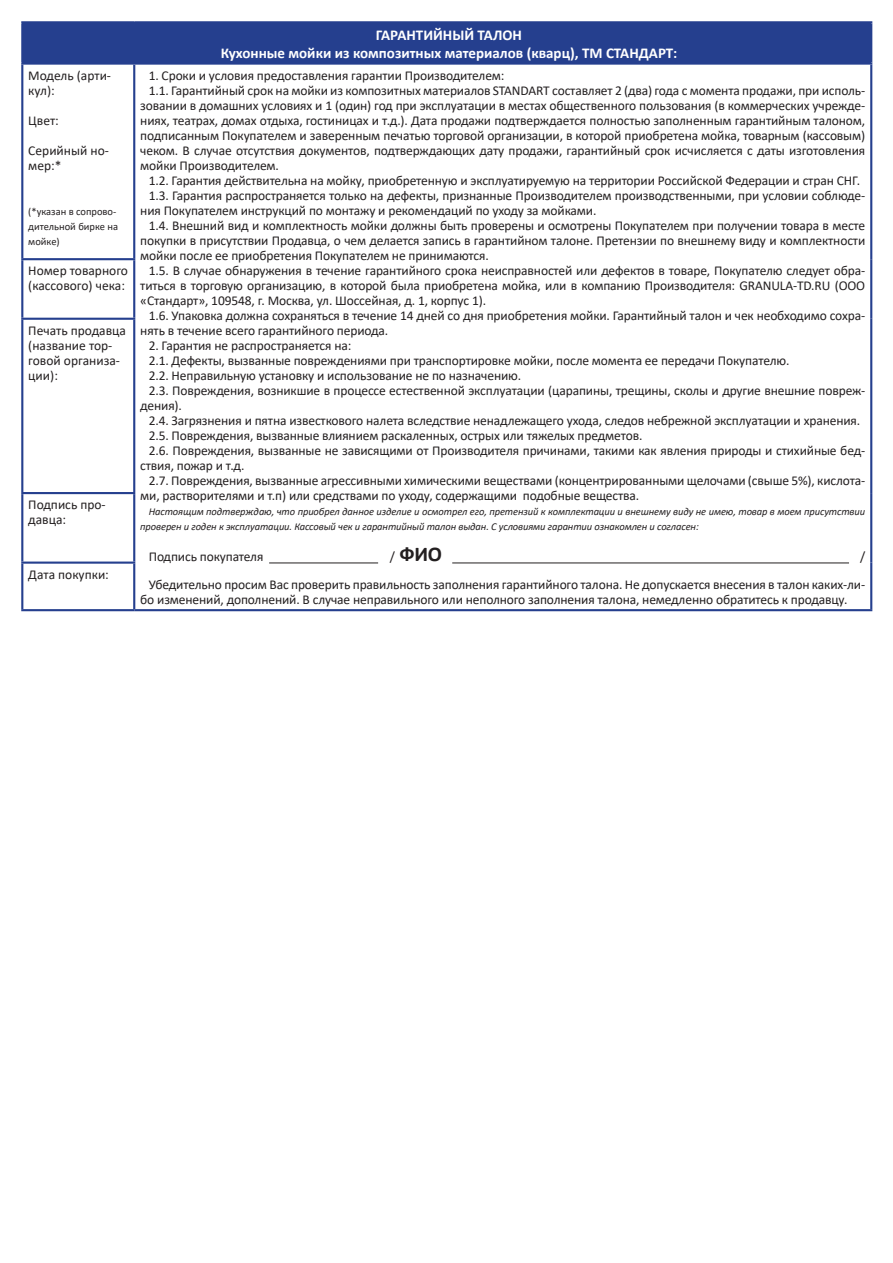
<style>
.page{position:relative;width:893px;height:1263px;background:#fff}
.page>*{position:absolute;margin:0;border:0;box-sizing:border-box;transform-origin:0 0}
.t1{font:700 21px "Calibri";color:#231f20}
.t2{font:700 15px/18px "Calibri";color:#fff;text-align:center}
.t3{font:13.5px/15px "Calibri";letter-spacing:-.01em;color:#231f20}
.t4{font:italic 10.5px/15px "Calibri";letter-spacing:-.01em;color:#231f20}
.t5{font:10.5px/15px "Calibri";color:#231f20}
.s1{font-weight:400;font-size:13.5px}
</style>
<div class="page">
<div style="left:22px;top:22px;width:849px;height:42px;background:#253f8e"></div>
<hr style="left:21px;top:21px;width:113px;height:2px;background:#253f8e">
<hr style="left:21px;top:23px;width:2px;height:40px;background:#253f8e">
<hr style="left:134px;top:21px;width:738px;height:2px;background:#253f8e">
<hr style="left:870px;top:23px;width:2px;height:40px;background:#253f8e">
<hr style="left:21px;top:63px;width:113px;height:2px;background:#253f8e">
<hr style="left:21px;top:65px;width:2px;height:193px;background:#253f8e">
<hr style="left:134px;top:63px;width:738px;height:2px;background:#253f8e">
<hr style="left:133px;top:65px;width:2px;height:193px;background:#253f8e">
<hr style="left:870px;top:65px;width:2px;height:194px;background:#253f8e">
<hr style="left:870px;top:259px;width:2px;height:60px;background:#253f8e">
<hr style="left:870px;top:319px;width:2px;height:174px;background:#253f8e">
<hr style="left:870px;top:493px;width:2px;height:70px;background:#253f8e">
<hr style="left:870px;top:563px;width:2px;height:46px;background:#253f8e">
<hr style="left:134px;top:609px;width:738px;height:2px;background:#253f8e">
<hr style="left:21px;top:258px;width:114px;height:2px;background:#253f8e">
<hr style="left:21px;top:260px;width:2px;height:58px;background:#253f8e">
<hr style="left:133px;top:260px;width:2px;height:58px;background:#253f8e">
<hr style="left:21px;top:318px;width:114px;height:2px;background:#253f8e">
<hr style="left:21px;top:320px;width:2px;height:172px;background:#253f8e">
<hr style="left:133px;top:320px;width:2px;height:172px;background:#253f8e">
<hr style="left:21px;top:492px;width:114px;height:2px;background:#253f8e">
<hr style="left:21px;top:494px;width:2px;height:67px;background:#253f8e">
<hr style="left:133px;top:494px;width:2px;height:67px;background:#253f8e">
<hr style="left:21px;top:561px;width:114px;height:3px;background:#253f8e">
<hr style="left:21px;top:564px;width:2px;height:45px;background:#253f8e">
<hr style="left:133px;top:564px;width:2px;height:45px;background:#253f8e">
<hr style="left:21px;top:609px;width:113px;height:2px;background:#253f8e">
<hr style="left:269px;top:562px;width:109px;height:1px;background:#231f20">
<hr style="left:452px;top:562px;width:397px;height:1px;background:#231f20">
<p class="t3" style="left:28px;top:67px;width:84px">Модель (арти&shy;кул):</p>
<p class="t3" style="left:28px;top:112px;width:32px">Цвет:</p>
<p class="t3" style="left:28px;top:142px;width:82px">Серийный но&shy;мер:*</p>
<p class="t5" style="left:28px;top:203px;width:91px">(*указан в сопрово&shy;дительной бирке на мойке)</p>
<p class="t3" style="left:28px;top:263px;width:101px">Номер товарного (кассового) чека:</p>
<p class="t3" style="left:28px;top:322px;width:99px">Печать продавца (название тор&shy;говой организа&shy;ции):</p>
<p class="t3" style="left:28px;top:497px;width:79px">Подпись про&shy;давца:</p>
<p class="t3" style="left:28px;top:566px;width:82px">Дата покупки:</p>
<p class="t2" style="left:221px;top:25px;width:458px">ГАРАНТИЙНЫЙ ТАЛОН<br>Кухонные мойки из композитных материалов (кварц), ТМ СТАНДАРТ:</p>
<p class="t3" style="left:149px;top:67px;width:357px">1. Сроки и условия предоставления гарантии Производителем:</p>
<p class="t3" style="left:149px;top:82px;width:718px">1.1. Гарантийный срок на мойки из композитных материалов STANDART составляет 2 (два) года с момента продажи, при исполь-</p>
<p class="t3" style="left:140px;top:97px;width:726px">зовании в домашних условиях и 1 (один) год при эксплуатации в местах общественного пользования (в коммерческих учрежде-</p>
<p class="t3" style="left:140px;top:112px;width:726px">ниях, театрах, домах отдыха, гостиницах и т.д.). Дата продажи подтверждается полностью заполненным гарантийным талоном,</p>
<p class="t3" style="left:140px;top:127px;width:726px">подписанным Покупателем и заверенным печатью торговой организации, в которой приобретена мойка, товарным (кассовым)</p>
<p class="t3" style="left:140px;top:142px;width:726px">чеком. В случае отсутствия документов, подтверждающих дату продажи, гарантийный срок исчисляется с даты изготовления</p>
<p class="t3" style="left:140px;top:157px;width:140px">мойки Производителем.</p>
<p class="t3" style="left:149px;top:172px;width:713px">1.2. Гарантия действительна на мойку, приобретенную и эксплуатируемую на территории Российской Федерации и стран СНГ.</p>
<p class="t3" style="left:149px;top:187px;width:718px">1.3. Гарантия распространяется только на дефекты, признанные Производителем производственными, при условии соблюде-</p>
<p class="t3" style="left:140px;top:202px;width:458px">ния Покупателем инструкций по монтажу и рекомендаций по уходу за мойками.</p>
<p class="t3" style="left:149px;top:217px;width:718px">1.4. Внешний вид и комплектность мойки должны быть проверены и осмотрены Покупателем при получении товара в месте</p>
<p class="t3" style="left:140px;top:232px;width:726px">покупки в присутствии Продавца, о чем делается запись в гарантийном талоне. Претензии по внешнему виду и комплектности</p>
<p class="t3" style="left:140px;top:247px;width:350px">мойки после ее приобретения Покупателем не принимаются.</p>
<p class="t3" style="left:149px;top:262px;width:718px">1.5. В случае обнаружения в течение гарантийного срока неисправностей или дефектов в товаре, Покупателю следует обра-</p>
<p class="t3" style="left:140px;top:277px;width:726px">титься в торговую организацию, в которой была приобретена мойка, или в компанию Производителя: GRANULA-TD.RU (ООО</p>
<p class="t3" style="left:140px;top:292px;width:347px">«Стандарт», 109548, г. Москва, ул. Шоссейная, д. 1, корпус 1).</p>
<p class="t3" style="left:149px;top:307px;width:718px">1.6. Упаковка должна сохраняться в течение 14 дней со дня приобретения мойки. Гарантийный талон и чек необходимо сохра-</p>
<p class="t3" style="left:140px;top:322px;width:249px">нять в течение всего гарантийного периода.</p>
<p class="t3" style="left:149px;top:337px;width:204px">2. Гарантия не распространяется на:</p>
<p class="t3" style="left:149px;top:352px;width:642px">2.1. Дефекты, вызванные повреждениями при транспортировке мойки, после момента ее передачи Покупателю.</p>
<p class="t3" style="left:149px;top:367px;width:374px">2.2. Неправильную установку и использование не по назначению.</p>
<p class="t3" style="left:149px;top:382px;width:718px">2.3. Повреждения, возникшие в процессе естественной эксплуатации (царапины, трещины, сколы и другие внешние повреж-</p>
<p class="t3" style="left:140px;top:397px;width:43px">дения).</p>
<p class="t3" style="left:149px;top:412px;width:713px">2.4. Загрязнения и пятна известкового налета вследствие ненадлежащего ухода, следов небрежной эксплуатации и хранения.</p>
<p class="t3" style="left:149px;top:427px;width:495px">2.5. Повреждения, вызванные влиянием раскаленных, острых или тяжелых предметов.</p>
<p class="t3" style="left:149px;top:442px;width:718px">2.6. Повреждения, вызванные не зависящими от Производителя причинами, такими как явления природы и стихийные бед-</p>
<p class="t3" style="left:140px;top:457px;width:106px">ствия, пожар и т.д.</p>
<p class="t3" style="left:149px;top:472px;width:718px">2.7. Повреждения, вызванные агрессивными химическими веществами (концентрированными щелочами (свыше 5%), кислота-</p>
<p class="t3" style="left:140px;top:487px;width:500px">ми, растворителями и т.п) или средствами по уходу, содержащими подобные вещества.</p>
<p class="t4" style="left:140px;top:503px;width:726px;text-indent:9px">Настоящим подтверждаю, что приобрел данное изделие и осмотрел его, претензий к комплектации и внешнему виду не имею, товар в моем присутствии проверен и годен к эксплуатации. Кассовый чек и гарантийный талон выдан. С условиями гарантии ознакомлен и согласен:</p>
<p class="t3" style="left:149px;top:549px;width:116px">Подпись покупателя</p>
<h1 class="t1" style="left:390px;top:540px;width:54px"><span class="s1">/</span> ФИО</h1>
<p class="t3" style="left:149px;top:543px;width:718px;line-height:27.8px;text-align:right">/<br>Убедительно просим Вас проверить правильность заполнения гарантийного талона. Не допускается внесения в талон каких-ли-</p>
<p class="t3" style="left:140px;top:592px;width:709px">бо изменений, дополнений. В случае неправильного или неполного заполнения талона, немедленно обратитесь к продавцу.</p>
</div>
